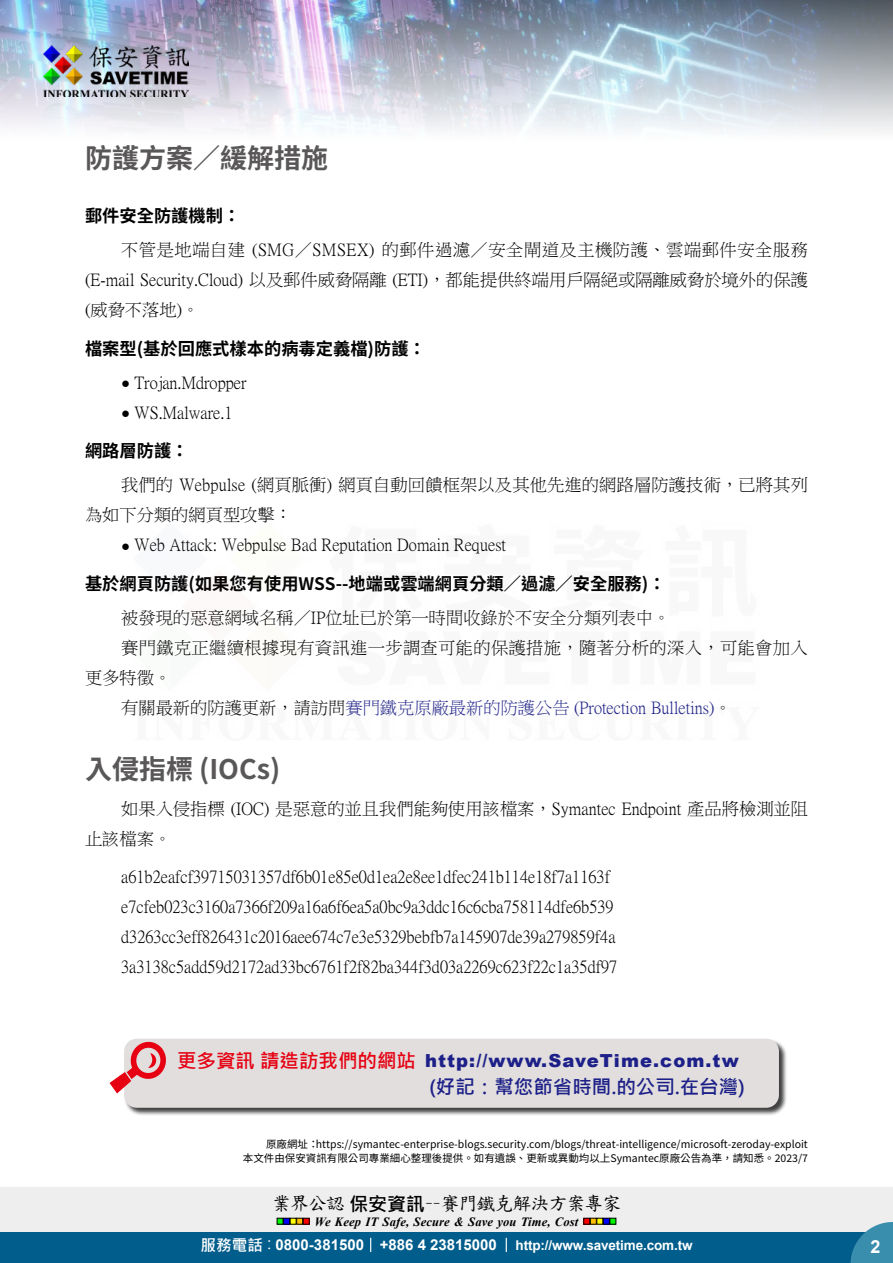
<style>
.page{position:relative;width:893px;height:1263px;background:#fff}
.page>*{position:absolute;margin:0;border:0;box-sizing:border-box;transform-origin:0 0}
.t1{font:700 27px "Source Han Sans TW";color:#595757}
.t2{font:700 19.5px "Microsoft Jheng Hei";color:#1d2088}
.t3{font:18.9px "DF Kai Shu SB Estd BF";letter-spacing:-.05em;color:#000}
.t4{font:900 18px "Arial";letter-spacing:.06em;color:#1d2088}
.t5{font:700 18px "Arial";color:#fff}
.t6{font:17.25px/30px "P Ming Li U";color:#000}
.t7{font:700 17.25px "Source Han Sans TW";color:#000}
.t8{font:17.25px "P Ming Li U";color:#1d2088}
.t9{font:17.25px "P Ming Li U";letter-spacing:.02em;color:#000}
.t10{font:700 13.5px "Arial";letter-spacing:-.01em;color:#fff}
.t11{font:italic 700 12.6px "Times New Roman";letter-spacing:.005em;color:#000}
.t12{font:10.5px "Source Han Sans TW";color:#000}
.s1{font-family:"Arial";font-size:15px}
.s2{color:#000}
.s3{font-family:"Microsoft Jheng Hei";font-weight:700;font-size:19.5px;color:#e60012}
.s4{font-family:"Microsoft Jheng Hei";font-weight:700}
.s5{font-family:"Microsoft Jheng Hei";font-size:15.6px}
.s6{font-family:"Microsoft Jheng Hei";font-weight:400;font-size:15.6px}
.s7{font-size:15px}
</style>
<div class="page">
<img style="left:0;top:0;width:893px;height:131px">
<div style="left:0;top:1187px;width:893px;height:49px;background:#eee"></div>
<img style="left:44px;top:46px;width:145px;height:51px">
<svg style="left:277px;top:1218px;width:32px;height:6px"></svg>
<svg style="left:584px;top:1218px;width:32px;height:6px"></svg>
<div style="left:0;top:1232px;width:893px;height:31px;background:#015d8c"></div>
<svg style="left:850px;top:1222px;width:43px;height:41px"></svg>
<svg style="left:370px;top:1238px;width:1px;height:14px"></svg>
<svg style="left:506px;top:1238px;width:1px;height:14px"></svg>
<div style="left:124px;top:1039px;width:663px;height:77px;background:#000;opacity:.75"></div>
<div style="left:124px;top:1039px;width:655px;height:69px;background:#e1dedd;border-radius:13px"></div>
<svg style="left:110px;top:1039px;width:56px;height:54px"></svg>
<h1 class="t1" style="left:85px;top:143px;width:244px">防護方案／緩解措施</h1>
<p class="t7" style="left:85px;top:206px;width:157px">郵件安全防護機制：</p>
<p class="t6" style="left:85px;top:235px;width:724px;text-align:justify;text-indent:36px">不管是地端自建 (SMG／SMSEX) 的郵件過濾／安全閘道及主機防護、雲端郵件安全服務(E-mail Security.Cloud) 以及郵件威脅隔離 (ETI)，都能提供終端用戶隔絕或隔離威脅於境外的保護(威脅不落地)。</p>
<p class="t7" style="left:85px;top:339px;width:342px">檔案型(基於回應式樣本的病毒定義檔)防護：</p>
<p class="t6" style="left:121px;top:367px;width:127px"><span class="s1">●</span> Trojan.Mdropper</p>
<p class="t6" style="left:121px;top:397px;width:113px"><span class="s1">●</span> WS.Malware.1</p>
<p class="t7" style="left:85px;top:441px;width:105px">網路層防護：</p>
<p class="t6" style="left:85px;top:470px;width:724px;text-indent:36px">我們的 Webpulse (網頁脈衝) 網頁自動回饋框架以及其他先進的網路層防護技術，已將其列為如下分類的網頁型攻擊：</p>
<p class="t6" style="left:121px;top:530px;width:386px"><span class="s1">●</span> Web Attack: Webpulse Bad Reputation Domain Request</p>
<p class="t7" style="left:85px;top:574px;width:582px">基於網頁防護(如果您有使用WSS--地端或雲端網頁分類／過濾／安全服務)：</p>
<p class="t6" style="left:121px;top:603px;width:551px">被發現的惡意網域名稱／IP位址已於第一時間收錄於不安全分類列表中。</p>
<p class="t9" style="left:121px;top:639px;width:688px">賽門鐵克正繼續根據現有資訊進一步調查可能的保護措施，隨著分析的深入，可能會加入</p>
<p class="t6" style="left:85px;top:663px;width:88px">更多特徵。</p>
<p class="t8" style="left:121px;top:699px;width:612px"><span class="s2">有關最新的防護更新，請訪問</span>賽門鐵克原廠最新的防護公告 (Protection Bulletins)<span class="s2">。</span></p>
<h1 class="t1" style="left:85px;top:753px;width:197px">入侵指標 (IOCs)</h1>
<p class="t6" style="left:85px;top:794px;width:725px;text-indent:36px">如果入侵指標 (IOC) 是惡意的並且我們能夠使用該檔案，Symantec Endpoint 產品將檢測並阻止該檔案。</p>
<p class="t6" style="left:121px;top:862px;width:498px">a61b2eafcf39715031357df6b01e85e0d1ea2e8ee1dfec241b114e18f7a1163f e7cfeb023c3160a7366f209a16a6f6ea5a0bc9a3ddc16c6cba758114dfe6b539 d3263cc3eff826431c2016aee674c7e3e5329bebfb7a145907de39a279859f4a 3a3138c5add59d2172ad33bc6761f2f82ba344f3d03a2269c623f22c1a35df97</p>
<p class="t4" style="left:177px;top:1047px;width:563px"><span class="s3">更多資訊 請造訪我們的網站</span> http://www.SaveTime.com.tw</p>
<p class="t2" style="left:429px;top:1074px;width:318px">(好記：幫您節省時間.的公司.在台灣)</p>
<p class="t12" style="left:266px;top:1138px;width:543px">原廠網址：https://symantec-enterprise-blogs.security.com/blogs/threat-intelligence/microsoft-zeroday-exploit</p>
<p class="t12" style="left:243px;top:1152px;width:567px">本文件由保安資訊有限公司專業細心整理後提供。如有遺誤、更新或異動均以上Symantec原廠公告為準，請知悉。2023/7</p>
<p class="t3" style="left:272px;top:1194px;width:351px">業界公認<span class="s4">保安資訊</span>－－賽門鐵克解決方案專家</p>
<p class="t11" style="left:315px;top:1212px;width:265px">We Keep IT Safe, Secure &amp; Save you Time, Cost</p>
<p class="t10" style="left:200px;top:1235px;width:494px"><span class="s5">服務電話</span><span class="s6">：</span><span class="s7">0800-381500 +886 4 23815000</span> http://www.savetime.com.tw</p>
<p class="t5" style="left:870px;top:1234px;width:12px">2</p>
</div>
